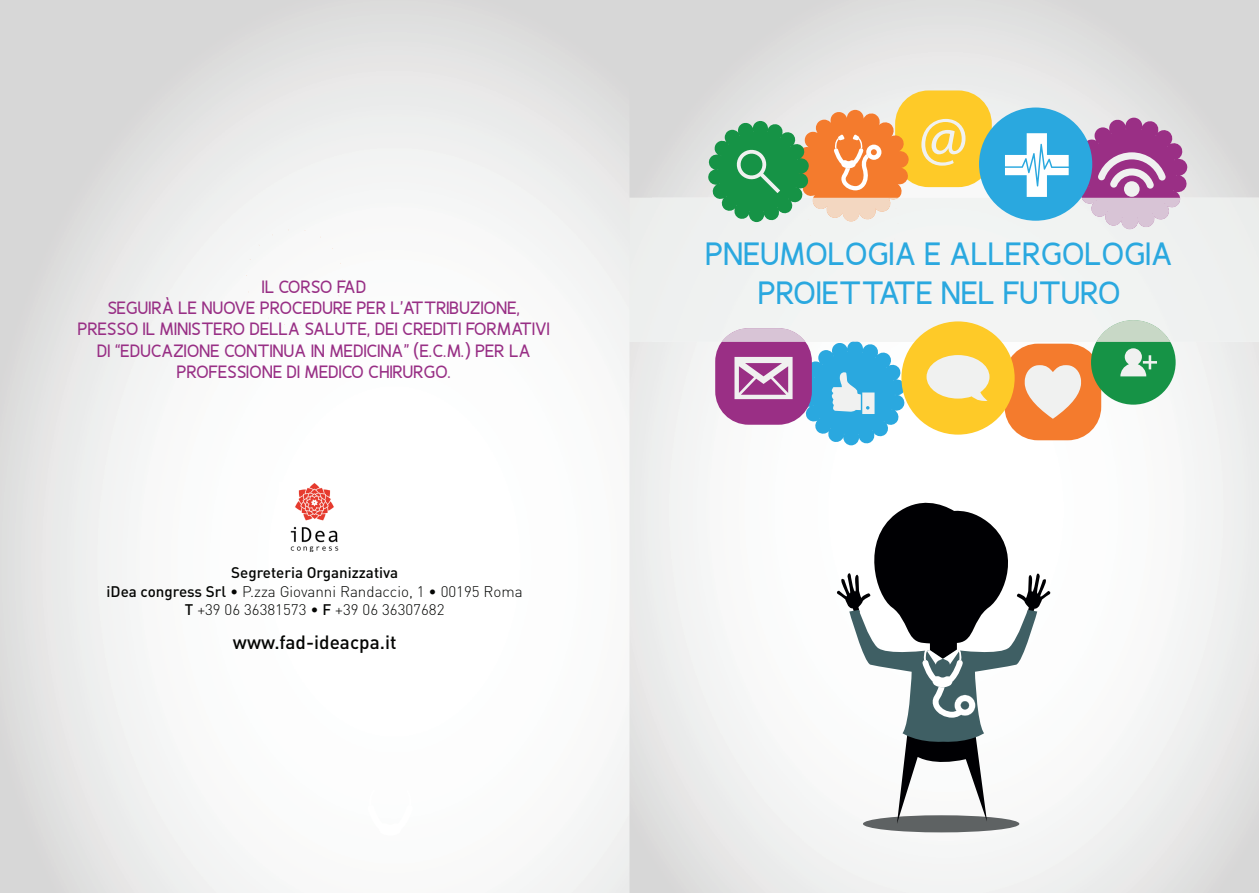
<style>
.page{position:relative;width:1259px;height:893px;background:#fff}
.page>*{position:absolute;margin:0;border:0;box-sizing:border-box;transform-origin:0 0}
.t1{font:700 32.25px/38.7px "Fineness Pro";color:#2aa8df;text-align:center}
.t2{font:500 18.9px "DIN";color:#040503}
.t3{font:700 17.85px "Fineness Pro";color:#982f85}
.t4{font:300 15.15px "DIN";color:#040503}
.t5{font:500 15.15px "DIN";color:#040503}
.s1{font-weight:500}
</style>
<div class="page">
<img style="left:0;top:0;width:629px;height:612px">
<img style="left:280px;top:482px;width:69px;height:69px">
<img style="left:848px;top:0;width:411px;height:165px">
<img style="left:909px;top:178px;width:81px;height:20px">
<img style="left:801px;top:342px;width:458px;height:551px">
<div style="left:863px;top:815px;width:156px;height:17px;background:#5e6263;border-radius:50%"></div>
<div style="left:895px;top:90px;width:96px;height:97px;background:#feca28;border-radius:33px"></div>
<svg style="left:921px;top:119px;width:44px;height:47px"></svg>
<div style="left:1004px;top:344px;width:97px;height:96px;background:#f47b2d;border-radius:33px"></div>
<svg style="left:1024px;top:365px;width:57px;height:54px"></svg>
<div style="left:715px;top:328px;width:97px;height:97px;background:#9a2f85;border-radius:33px"></div>
<div style="left:1091px;top:320px;width:84px;height:85px;background:#169346;border-radius:50%"></div>
<svg style="left:1120px;top:348px;width:37px;height:28px"></svg>
<svg style="left:1075px;top:118px;width:113px;height:111px"></svg>
<svg style="left:721px;top:328px;width:184px;height:117px"></svg>
<svg style="left:1096px;top:320px;width:74px;height:22px"></svg>
<svg style="left:835px;top:496px;width:216px;height:328px"></svg>
<div style="left:979px;top:108px;width:113px;height:113px;background:#2aa8df;border-radius:50%"></div>
<div style="left:901px;top:321px;width:113px;height:114px;background:#feca28;border-radius:50%"></div>
<svg style="left:926px;top:355px;width:63px;height:46px"></svg>
<svg style="left:707px;top:110px;width:202px;height:115px"></svg>
<svg style="left:1005px;top:133px;width:63px;height:64px"></svg>
<p class="t3" style="left:262px;top:276px;width:106px">IL CORSO FAD</p>
<p class="t3" style="left:109px;top:298px;width:414px">SEGUIRÀ LE NUOVE PROCEDURE PER L’ATTRIBUZIONE,</p>
<p class="t3" style="left:79px;top:319px;width:474px">PRESSO IL MINISTERO DELLA SALUTE, DEI CREDITI FORMATIVI</p>
<p class="t3" style="left:98px;top:340px;width:435px">DI “EDUCAZIONE CONTINUA IN MEDICINA” (E.C.M.) PER LA</p>
<p class="t3" style="left:177px;top:361px;width:276px">PROFESSIONE DI MEDICO CHIRURGO.</p>
<p class="t5" style="left:231px;top:563px;width:168px">Segreteria Organizzativa</p>
<p class="t4" style="left:107px;top:582px;width:418px"><span class="s1">iDea congress Srl</span> • P.zza Giovanni Randaccio, 1 • 00195 Roma</p>
<p class="t4" style="left:185px;top:600px;width:261px"><span class="s1">T</span> +39 06 36381573 • <span class="s1">F</span> +39 06 36307682</p>
<p class="t2" style="left:233px;top:630px;width:165px">www.fad-ideacpa.it</p>
<p class="t1" style="left:707px;top:234px;width:469px">PNEUMOLOGIA E ALLERGOLOGIA<br>PROIETTATE NEL FUTURO</p>
</div>
